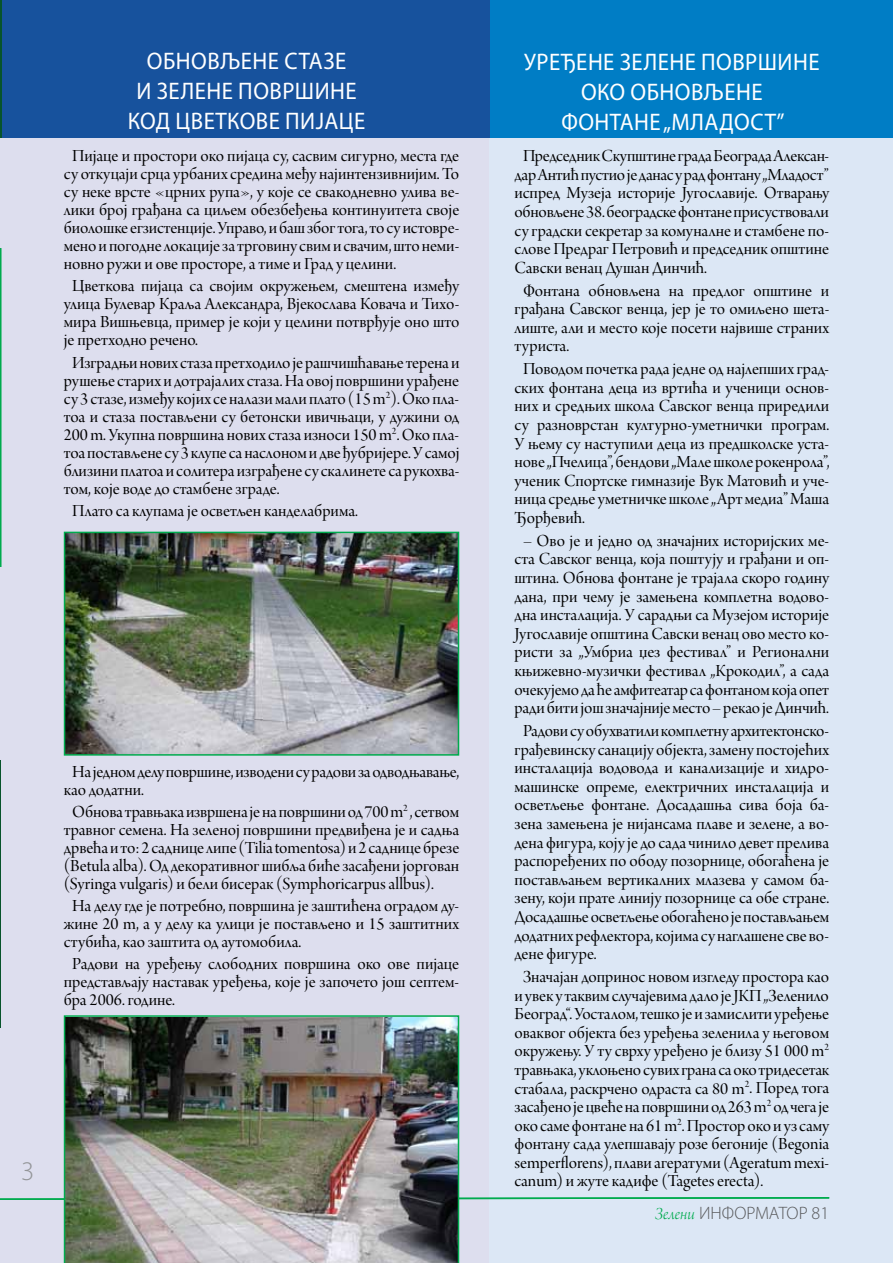
<style>
.page{position:relative;width:893px;height:1263px;background:#fff}
.page>*{position:absolute;margin:0;border:0;box-sizing:border-box;transform-origin:0 0}
.t1{font:300 27px "Myriad Pro";color:#939598}
.t2{font:24px/30px "Myriad Pro";letter-spacing:.02em;color:#fff;text-align:center;scale:.95 1}
.t3{font:18px/18.6px "Arno Pro Display";color:#000;text-align:justify}
.t4{font:300 18px "Myriad Pro";color:#58595b}
.s1{font-family:"Arno Pro Light Italic Display";font-weight:400;color:#00ab4e}
</style>
<div class="page">
<div style="left:0;top:0;width:489px;height:1263px;background:#dddeee"></div>
<div style="left:489px;top:0;width:404px;height:1263px;background:#dce7f5"></div>
<div style="left:489px;top:0;width:404px;height:137px;background:#007dc5"></div>
<div style="left:0;top:0;width:489px;height:137px;background:#17529d"></div>
<svg style="left:0;top:1196px;width:830px;height:6px"></svg>
<hr style="left:0;top:0;width:1px;height:137px;background:#07542b">
<svg style="left:0;top:248px;width:2px;height:319px"></svg>
<hr style="left:0;top:760px;width:1px;height:268px;background:#07542b">
<img style="left:67px;top:535px;width:389px;height:218px">
<div style="left:64px;top:532px;width:395px;height:224px;border:2px solid #00ab4e"></div>
<img style="left:64px;top:1015px;width:395px;height:248px">
<h1 class="t1" style="left:21px;top:1156px;width:15px">3</h1>
<h2 class="t2" style="left:128px;top:46px;width:252px">ОБНОВЉЕНЕ СТАЗЕ<br>И ЗЕЛЕНЕ ПОВРШИНЕ<br>КОД ЦВЕТКОВЕ ПИЈАЦЕ</h2>
<h2 class="t2" style="left:524px;top:46px;width:69px">Уређене</h2>
<h2 class="t2" style="left:620px;top:46px;width:15px">зелене</h2>
<h2 class="t2" style="left:701px;top:46px;width:17px">површине</h2>
<h2 class="t2" style="left:581px;top:76px;width:16px">око</h2>
<h2 class="t2" style="left:631px;top:76px;width:17px">обновљене</h2>
<h2 class="t2" style="left:561px;top:106px;width:34px">фонтане</h2>
<h2 class="t2" style="left:663px;top:106px;width:45px">„Младост</h2>
<h2 class="t2" style="left:776px;top:106px;width:10px">”</h2>
<p class="t3" style="left:64px;top:148px;width:397px;line-height:18px;text-indent:8px">Пијаце и простори око пијаца су, сасвим сигурно, места где су откуцаји срца урбаних средина међу најинтензивнијим. То су неке врсте «црних рупа», у које се свакодневно улива ве&shy;лики број грађана са циљем обезбеђења континуитета своје биолошке егзистенције. Управо, и баш због тога, то су истовре&shy;мено и погодне локације за трговину свим и свачим, што неми&shy;новно ружи и ове просторе, а тиме и Град у целини.</p>
<p class="t3" style="left:64px;top:278px;width:397px;line-height:18px;text-indent:8px">Цветкова пијаца са својим окружењем, смештена између улица Булевар Краља Александра, Вјекослава Ковача и Тихо&shy;мира Вишњевца, пример је који у целини потврђује оно што је претходно речено.</p>
<p class="t3" style="left:64px;top:355px;width:397px;line-height:18px;text-indent:8px">Изградњи нових стаза претходило је рашчишћавање терена и рушење старих и дотрајалих стаза. На овој површини урађене су 3 стазе, између којих се налази мали плато (15 m<sup>2</sup>). Око пла&shy;тоа и стаза постављени су бетонски ивичњаци, у дужини од 200 m. Укупна површина нових стаза износи 150 m<sup>2</sup>. Око пла&shy;тоа постављене су 3 клупе са наслоном и две ђубријере. У самој близини платоа и солитера изграђене су скалинете са рукохва&shy;том, које воде до стамбене зграде.</p>
<p class="t3" style="left:72px;top:502px;width:287px">Плато са клупама је осветљен канделабрима.</p>
<p class="t3" style="left:64px;top:763px;width:397px;line-height:18px;text-indent:8px">На једном делу површине, изводени су радови за одводњавање, као додатни.</p>
<p class="t3" style="left:64px;top:804px;width:397px;line-height:18px;text-indent:9px">Обнова травњака извршена је на површини од 700 m<sup>2</sup> , сетвом травног семена. На зеленој површини предвиђена је и садња дрвећа и то: 2 саднице липе (Tilia tomentosa) и 2 саднице брезе (Betula аlba). Од декоративног шибља биће засађени јоргован (Syringa vulgaris) и бели бисерак (Symphoricarpus allbus).</p>
<p class="t3" style="left:64px;top:898px;width:397px;line-height:18px;text-indent:9px">На делу где је потребно, површина је заштићена оградом ду&shy;жине 20 m, а у делу ка улици је постављено и 15 заштитних стубића, као заштита од аутомобила.</p>
<p class="t3" style="left:64px;top:956px;width:397px;line-height:18px;text-indent:8px">Радови на уређењу слободних површина око ове пијаце представљају наставак уређења, које је започето још септем&shy;бра 2006. године.</p>
<p class="t3" style="left:514px;top:148px;width:316px;text-indent:8px">Председник Скупштине града Београда Алексан&shy;дар Антић пустио је данас у рад фонтану „Младост” испред Музеја историје Југославије. Отварању обновљене 38. београдске фонтане присуствовали су градски секретар за комуналне и стамбене по&shy;слове Предраг Петровић и председник општине Савски венац Душан Динчић.</p>
<p class="t3" style="left:514px;top:282px;width:316px;text-indent:8px">Фонтана обновљена на предлог општине и грађана Савског венца, јер је то омиљено шета&shy;лиште, али и место које посети највише страних туриста.</p>
<p class="t3" style="left:514px;top:361px;width:316px;text-indent:8px">Поводом почетка рада једне од најлепших град&shy;ских фонтана деца из вртића и ученици основ&shy;них и средњих школа Савског венца приредили су разноврстан културно-уметнички програм.<br>У њему су наступили деца из предшколске уста&shy;нове „Пчелица”, бендови „Мале школе рокенрола”, ученик Спортске гимназије Вук Матовић и уче&shy;ница средње уметничке школе „Арт медиа” Маша Ђорђевић.</p>
<p class="t3" style="left:514px;top:532px;width:316px;text-align:center">– Ово је и једно од значајних историјских ме&shy;ста Савског венца, која поштују и грађани и оп&shy;штина. Обнова фонтане је трајала скоро годину дана, при чему је замењена комплетна водово&shy;дна инсталација. У сарадњи са Музејом историје Југославије општина Савски венац ово место ко&shy;ристи за „Умбриа џез фестивал” и Регионални књижевно-музички фестивал „Крокодил”, а сада очекујемо да ће амфитеатар са фонтаном која опет ради бити још значајније место – рекао је Динчић.</p>
<p class="t3" style="left:514px;top:723px;width:316px;text-indent:8px">Радови су обухватили комплетну архитектонско&shy;грађевинску санацију објекта, замену постојећих инсталација водовода и канализације и хидро&shy;машинске опреме, електричних инсталација и осветљење фонтане. Досадашња сива боја ба&shy;зена замењена је нијансама плаве и зелене, а во&shy;дена фигура, коју је до сада чинило девет прелива распоређених по ободу позорнице, обогаћена је постављањем вертикалних млазева у самом ба&shy;зену, који прате линију позорнице са обе стране.<br>Досадашње осветљење обогаћено је постављањем додатних рефлектора, којима су наглашене све во&shy;дене фигуре.</p>
<p class="t3" style="left:514px;top:969px;width:316px;text-indent:8px">Значајан допринос новом изгледу простора као и увек у таквим случајевима дало је ЈКП „Зеленило Београд“. Уосталом, тешко је и замислити уређење оваквог објекта без уређења зеленила у његовом окружењу. У ту сврху уређено је близу 51 000 m<sup>2 </sup>травњака, уклоњено сувих грана са око тридесетак стабала, раскрчено одраста са 80 m<sup>2</sup>. Поред тога засађено је цвеће на површини од 263 m<sup>2</sup> од чега је око саме фонтане на 61 m<sup>2</sup>. Простор око и уз саму фонтану сада улепшавају розе бегоније (Begonia semperflorens), плави агератуми (Ageratum mexi&shy;canum) и жуте кадифе (Tagetes erecta).</p>
<p class="t4" style="left:655px;top:1203px;width:175px"><span class="s1">Зелени</span> ИНФОРМАТОР 81</p>
</div>
